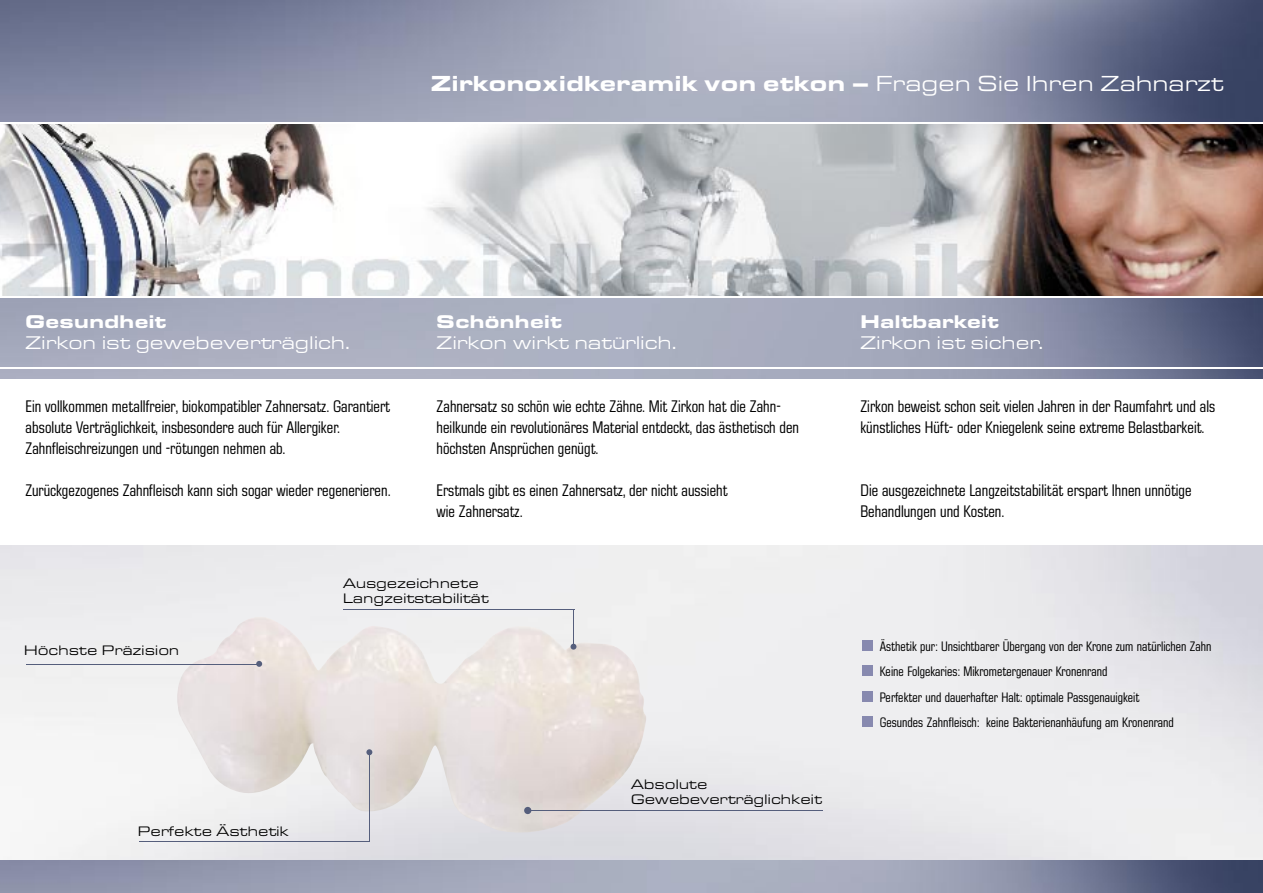
<style>
.page{position:relative;width:1263px;height:893px;background:#fff}
.page>*{position:absolute;margin:0;border:0;box-sizing:border-box;transform-origin:0 0}
.t1{font:700 expanded 21.3px "Eurostile BQ";color:#fff}
.t2{font:expanded 18px "Eurostile BQ";color:#fff}
.t3{font:700 expanded 18px "Eurostile BQ";color:#fff}
.t4{font:16.5px/21px "Eurostile Condensed BQ";color:#000}
.t5{font:13.5px/25.5px "Eurostile Condensed BQ";color:#000}
.t6{font:expanded 13.5px/15px "Eurostile BQ";color:#000}
.s1{font-weight:400}
</style>
<div class="page">
<img style="left:0;top:546px;width:1263px;height:314px">
<img style="left:0;top:0;width:1263px;height:296px">
<img style="left:0;top:298px;width:1263px;height:80px">
<hr style="left:0;top:367px;width:1263px;height:1px;background:#fff">
<hr style="left:0;top:122px;width:1263px;height:1px;background:#fff">
<img style="left:0;top:860px;width:1263px;height:33px">
<img style="left:169px;top:611px;width:478px;height:225px">
<hr style="left:26px;top:664px;width:231px;height:1px;background:#555e7c">
<svg style="left:256px;top:661px;width:6px;height:6px"></svg>
<hr style="left:530px;top:810px;width:292px;height:1px;background:#555e7c">
<div style="left:524px;top:807px;width:7px;height:7px;background:#555e7c;border-radius:50%"></div>
<hr style="left:343px;top:609px;width:231px;height:1px;background:#555e7c">
<svg style="left:570px;top:644px;width:6px;height:6px"></svg>
<hr style="left:573px;top:609px;width:1px;height:39px;background:#555e7c">
<hr style="left:139px;top:841px;width:230px;height:1px;background:#555e7c">
<svg style="left:366px;top:749px;width:6px;height:6px"></svg>
<hr style="left:369px;top:753px;width:1px;height:89px;background:#555e7c">
<div style="left:862px;top:640px;width:11px;height:11px;background:#8789af"></div>
<div style="left:862px;top:665px;width:11px;height:11px;background:#8789af"></div>
<div style="left:862px;top:691px;width:11px;height:11px;background:#8789af"></div>
<div style="left:862px;top:716px;width:11px;height:11px;background:#8789af"></div>
<p class="t1" style="left:431px;top:70px;width:794px">Zirkonoxidkeramik von etkon – <span class="s1">Fragen Sie Ihren Zahnarzt</span></p>
<p class="t3" style="left:26px;top:311px;width:143px">Gesundheit</p>
<p class="t2" style="left:26px;top:333px;width:326px">Zirkon ist gewebeverträglich.</p>
<p class="t4" style="left:26px;top:397px;width:366px">Ein vollkommen metallfreier, biokompatibler Zahnersatz. Garantiert absolute Verträglichkeit, insbesondere auch für Allergiker.<br>Zahnfleischreizungen und -rötungen nehmen ab.</p>
<p class="t4" style="left:26px;top:481px;width:366px">Zurückgezogenes Zahnfleisch kann sich sogar wieder regenerieren.</p>
<p class="t3" style="left:437px;top:311px;width:127px">Schönheit</p>
<p class="t2" style="left:437px;top:333px;width:241px">Zirkon wirkt natürlich.</p>
<p class="t4" style="left:437px;top:397px;width:364px">Zahnersatz so schön wie echte Zähne. Mit Zirkon hat die Zahn&shy;heilkunde ein revolutionäres Material entdeckt, das ästhetisch den höchsten Ansprüchen genügt.</p>
<p class="t4" style="left:437px;top:481px;width:292px">Erstmals gibt es einen Zahnersatz, der nicht aussieht wie Zahnersatz.</p>
<p class="t3" style="left:860px;top:311px;width:140px">Haltbarkeit</p>
<p class="t2" style="left:860px;top:333px;width:184px">Zirkon ist sicher.</p>
<p class="t4" style="left:860px;top:397px;width:356px">Zirkon beweist schon seit vielen Jahren in der Raumfahrt und als künstliches Hüft- oder Kniegelenk seine extreme Belastbarkeit.</p>
<p class="t4" style="left:860px;top:481px;width:333px">Die ausgezeichnete Langzeitstabilität erspart Ihnen unnötige<br>Behandlungen und Kosten.</p>
<p class="t6" style="left:24px;top:643px;width:157px">Höchste Präzision</p>
<p class="t6" style="left:343px;top:576px;width:147px">Ausgezeichnete<br>Langzeitstabilität</p>
<p class="t6" style="left:138px;top:824px;width:152px">Perfekte Ästhetik</p>
<p class="t6" style="left:631px;top:777px;width:192px">Absolute<br>Gewebeverträglichkeit</p>
<p class="t5" style="left:880px;top:634px;width:333px">Ästhetik pur: Unsichtbarer Übergang von der Krone zum natürlichen Zahn Keine Folgekaries: Mikrometergenauer Kronenrand<br>Perfekter und dauerhafter Halt: optimale Passgenauigkeit<br>Gesundes Zahnfleisch: keine Bakterienanhäufung am Kronenrand</p>
</div>
